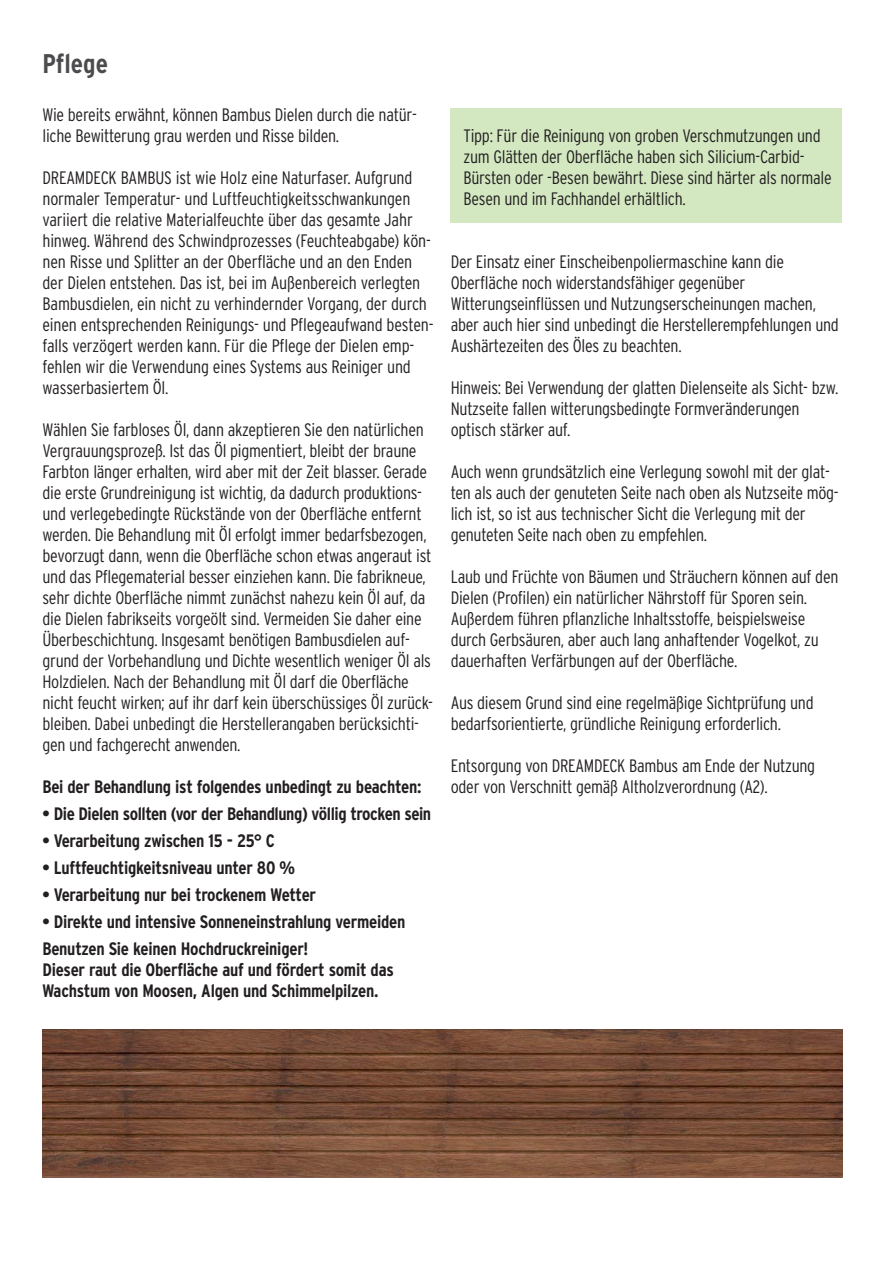
<style>
.page{position:relative;width:893px;height:1263px;background:#fff}
.page>*{position:absolute;margin:0;border:0;box-sizing:border-box;transform-origin:0 0}
.t1{font:700 27px "Interstate Condensed";color:#4c4c4e}
.t2{font:300 18px/21px "Interstate Condensed";letter-spacing:-.015em;color:#231f20}
.t3{font:700 18px/27px "Interstate Condensed";letter-spacing:-.015em;color:#231f20}
</style>
<div class="page">
<div style="left:451px;top:108px;width:391px;height:115px;background:#d3e8c1"></div>
<img style="left:42px;top:1029px;width:800px;height:149px">
<h1 class="t1" style="left:42px;top:53px;width:67px">Pflege</h1>
<p class="t2" style="left:42px;top:105px;width:376px">Wie bereits erwähnt, können Bambus Dielen durch die natür&shy;liche Bewitterung grau werden und Risse bilden.</p>
<p class="t2" style="left:42px;top:168px;width:393px">DREAMDECK BAMBUS ist wie Holz eine Naturfaser. Aufgrund normaler Temperatur- und Luftfeuchtigkeitsschwankungen variiert die relative Materialfeuchte über das gesamte Jahr hinweg. Während des Schwindprozesses (Feuchteabgabe) kön&shy;nen Risse und Splitter an der Oberfläche und an den Enden der Dielen entstehen. Das ist, bei im Außenbereich verlegten Bambusdielen, ein nicht zu verhindernder Vorgang, der durch einen entsprechenden Reinigungs- und Pflegeaufwand besten&shy;falls verzögert werden kann. Für die Pflege der Dielen emp&shy;fehlen wir die Verwendung eines Systems aus Reiniger und wasserbasiertem Öl.</p>
<p class="t2" style="left:42px;top:420px;width:392px">Wählen Sie farbloses Öl, dann akzeptieren Sie den natürlichen Vergrauungsprozeß. Ist das Öl pigmentiert, bleibt der braune Farbton länger erhalten, wird aber mit der Zeit blasser. Gerade die erste Grundreinigung ist wichtig, da dadurch produktions&shy;und verlegebedingte Rückstände von der Oberfläche entfernt werden. Die Behandlung mit Öl erfolgt immer bedarfsbezogen, bevorzugt dann, wenn die Oberfläche schon etwas angeraut ist und das Pflegematerial besser einziehen kann. Die fabrikneue, sehr dichte Oberfläche nimmt zunächst nahezu kein Öl auf, da die Dielen fabrikseits vorgeölt sind. Vermeiden Sie daher eine Überbeschichtung. Insgesamt benötigen Bambusdielen auf&shy;grund der Vorbehandlung und Dichte wesentlich weniger Öl als Holzdielen. Nach der Behandlung mit Öl darf die Oberfläche nicht feucht wirken; auf ihr darf kein überschüssiges Öl zurück&shy;bleiben. Dabei unbedingt die Herstellerangaben berücksichti&shy;gen und fachgerecht anwenden.</p>
<p class="t3" style="left:42px;top:774px;width:381px">Bei der Behandlung ist folgendes unbedingt zu beachten:</p>
<p class="t3" style="left:42px;top:801px;width:390px">• Die Dielen sollten (vor der Behandlung) völlig trocken sein</p>
<p class="t3" style="left:42px;top:828px;width:234px">• Verarbeitung zwischen 15 - 25° C</p>
<p class="t3" style="left:42px;top:855px;width:254px">• Luftfeuchtigkeitsniveau unter 80 %</p>
<p class="t3" style="left:42px;top:882px;width:275px">• Verarbeitung nur bei trockenem Wetter</p>
<p class="t3" style="left:42px;top:909px;width:364px">• Direkte und intensive Sonneneinstrahlung vermeiden<br>Benutzen Sie keinen Hochdruckreiniger!</p>
<p class="t3" style="left:42px;top:960px;width:353px;line-height:21px">Dieser raut die Oberfläche auf und fördert somit das<br>Wachstum von Moosen, Algen und Schimmelpilzen.</p>
<p class="t2" style="left:463px;top:126px;width:370px">Tipp: Für die Reinigung von groben Verschmutzungen und zum Glätten der Oberfläche haben sich Silicium-Carbid-Bürsten oder -Besen bewährt. Diese sind härter als normale Besen und im Fachhandel erhältlich.</p>
<p class="t2" style="left:451px;top:252px;width:390px">Der Einsatz einer Einscheibenpoliermaschine kann die Oberfläche noch widerstandsfähiger gegenüber Witterungseinflüssen und Nutzungserscheinungen machen, aber auch hier sind unbedingt die Herstellerempfehlungen und Aushärtezeiten des Öles zu beachten.</p>
<p class="t2" style="left:451px;top:378px;width:389px">Hinweis: Bei Verwendung der glatten Dielenseite als Sicht- bzw.<br>Nutzseite fallen witterungsbedingte Formveränderungen optisch stärker auf.</p>
<p class="t2" style="left:451px;top:462px;width:389px">Auch wenn grundsätzlich eine Verlegung sowohl mit der glat&shy;ten als auch der genuteten Seite nach oben als Nutzseite mög&shy;lich ist, so ist aus technischer Sicht die Verlegung mit der genuteten Seite nach oben zu empfehlen.</p>
<p class="t2" style="left:451px;top:567px;width:389px">Laub und Früchte von Bäumen und Sträuchern können auf den Dielen (Profilen) ein natürlicher Nährstoff für Sporen sein.<br>Außerdem führen pflanzliche Inhaltsstoffe, beispielsweise durch Gerbsäuren, aber auch lang anhaftender Vogelkot, zu dauerhaften Verfärbungen auf der Oberfläche.</p>
<p class="t2" style="left:451px;top:693px;width:364px">Aus diesem Grund sind eine regelmäßige Sichtprüfung und bedarfsorientierte, gründliche Reinigung erforderlich.</p>
<p class="t2" style="left:451px;top:756px;width:366px">Entsorgung von DREAMDECK Bambus am Ende der Nutzung oder von Verschnitt gemäß Altholzverordnung (A2).</p>
</div>
